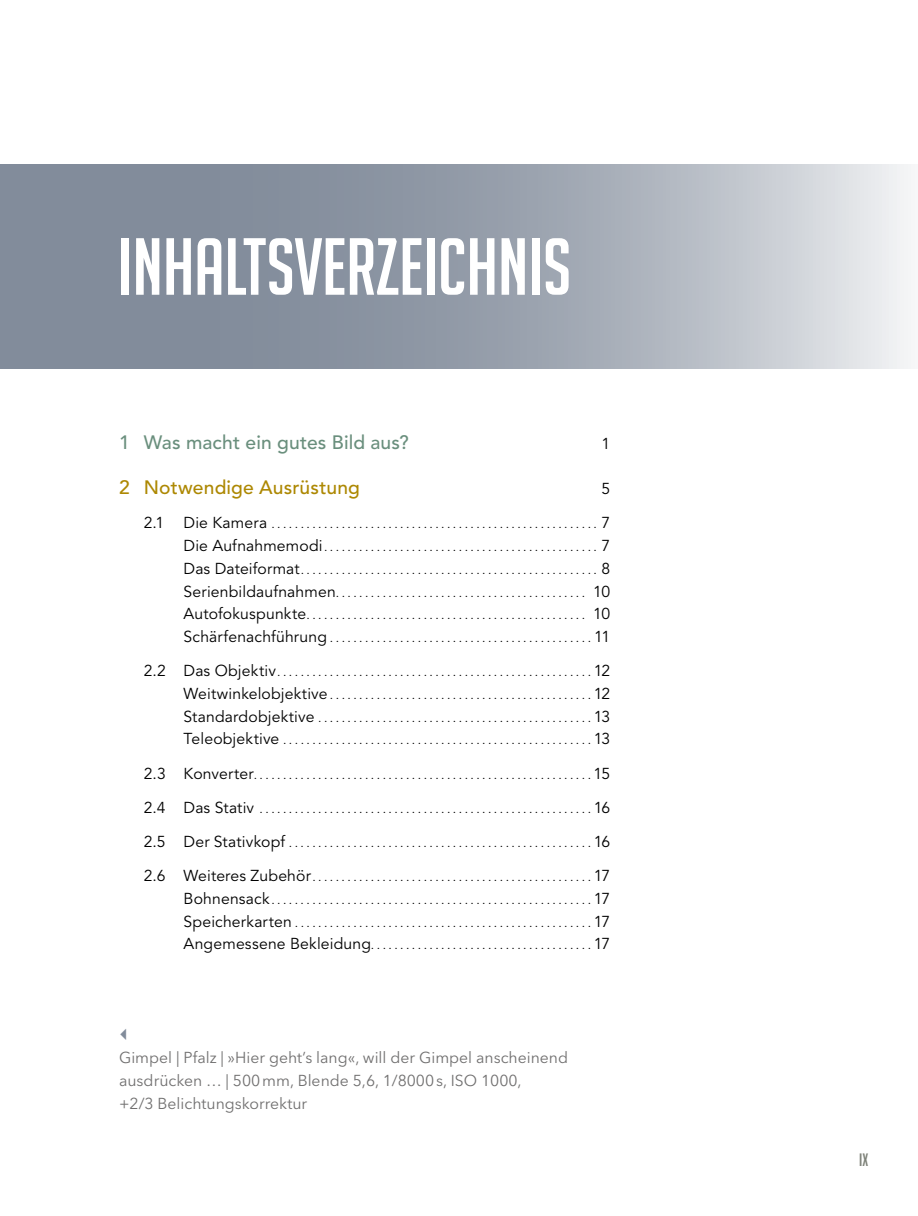
<style>
.page{position:relative;width:918px;height:1216px;background:#fff}
.page>*{position:absolute;margin:0;border:0;box-sizing:border-box;transform-origin:0 0}
.Titelei_Überschrift{font:78.75px "Big Noodle Titling";color:#fff}
.IVZ_1{font:500 19.25px "Avenir LT Pro";letter-spacing:.005em;color:#6a8f7d}
.IVZ_1-2{font:500 19.25px "Avenir LT Pro";letter-spacing:.005em;color:#ad8803}
.t1{font:17.5px "Big Noodle Titling";color:#7e8279}
.BU_Marginal_grau_Bun{font:15.75px/22.8px "Avenir Next LT Pro";color:#706f6f}
.IVZ_1-3{font:15.75px "Avenir LT Pro";color:#000}
.IVZ_3{font:12.25px "Avenir LT Pro";color:#000}
.IVZ_2{font:12.25px "Avenir LT Pro";color:#000}
.s1{font-size:15.75px}
</style>
<div class="page">
<svg style="left:0;top:164px;width:911px;height:205px;background:#9fa7b2"></svg>
<p class="Titelei_Überschrift" style="left:118px;top:224px;width:455px">INHALTSVERZEICHNIS</p>
<p class="IVZ_1" style="left:119px;top:430px;width:291px">1 Was macht ein gutes Bild aus?</p>
<p class="IVZ_1-3" style="left:601px;top:434px;width:10px">1</p>
<p class="IVZ_1-2" style="left:119px;top:476px;width:242px">2 Notwendige Ausrüstung</p>
<p class="IVZ_1-3" style="left:601px;top:479px;width:10px">5</p>
<p class="IVZ_2" style="left:144px;top:516px;width:468px"><span class="s1">2.1 Die Kamera</span> ........................................................ <span class="s1">7</span></p>
<p class="IVZ_3" style="left:184px;top:539px;width:428px"><span class="s1">Die Aufnahmemodi</span>............................................... <span class="s1">7</span></p>
<p class="IVZ_3" style="left:184px;top:562px;width:428px"><span class="s1">Das Dateiformat</span>................................................... <span class="s1">8</span></p>
<p class="IVZ_3" style="left:184px;top:585px;width:428px"><span class="s1">Serienbildaufnahmen</span>........................................... <span class="s1">10</span></p>
<p class="IVZ_3" style="left:184px;top:607px;width:428px"><span class="s1">Autofokuspunkte</span>................................................ <span class="s1">10</span></p>
<p class="IVZ_3" style="left:184px;top:630px;width:428px"><span class="s1">Schärfenachführung</span>.............................................<span class="s1">11</span></p>
<p class="IVZ_2" style="left:144px;top:664px;width:468px"><span class="s1">2.2 Das Objektiv</span>......................................................<span class="s1">12</span></p>
<p class="IVZ_3" style="left:184px;top:687px;width:428px"><span class="s1">Weitwinkelobjektive</span>.............................................<span class="s1">12</span></p>
<p class="IVZ_3" style="left:184px;top:710px;width:428px"><span class="s1">Standardobjektive</span>...............................................<span class="s1">13</span></p>
<p class="IVZ_3" style="left:184px;top:733px;width:428px"><span class="s1">Teleobjektive</span>.....................................................<span class="s1">13</span></p>
<p class="IVZ_2" style="left:144px;top:767px;width:468px"><span class="s1">2.3 Konverter</span>..........................................................<span class="s1">15</span></p>
<p class="IVZ_2" style="left:144px;top:801px;width:468px"><span class="s1">2.4 Das Stativ</span> .........................................................<span class="s1">16</span></p>
<p class="IVZ_2" style="left:144px;top:835px;width:468px"><span class="s1">2.5 Der Stativkopf</span> ....................................................<span class="s1">16</span></p>
<p class="IVZ_2" style="left:144px;top:869px;width:468px"><span class="s1">2.6 Weiteres Zubehör</span>................................................<span class="s1">17</span></p>
<p class="IVZ_3" style="left:184px;top:892px;width:428px"><span class="s1">Bohnensack</span>.......................................................<span class="s1">17</span></p>
<p class="IVZ_3" style="left:184px;top:915px;width:428px"><span class="s1">Speicherkarten</span>...................................................<span class="s1">17</span></p>
<p class="IVZ_3" style="left:184px;top:937px;width:428px"><span class="s1">Angemessene Bekleidung</span>......................................<span class="s1">17</span></p>
<p class="BU_Marginal_grau_Bun" style="left:119px;top:1046px;width:450px">Gimpel | Pfalz | »Hier geht’s lang«, will der Gimpel anscheinend ausdrücken … | 500mm, Blende 5,6, 1/8000s, ISO 1000,<br>+2/3 Belichtungskorrektur</p>
<h3 class="t1" style="left:859px;top:1149px;width:11px">IX</h3>
</div>
